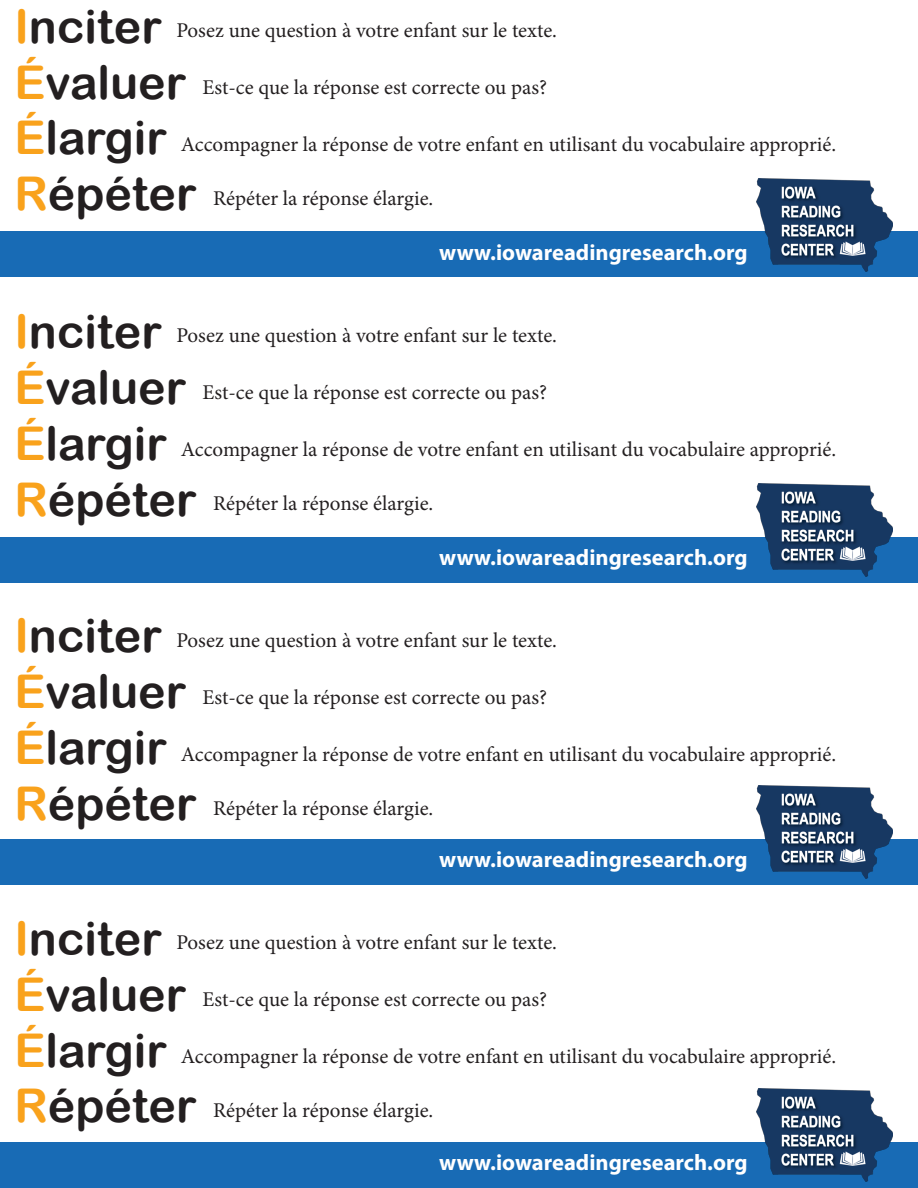
<style>
.page{position:relative;width:918px;height:1188px;background:#fff}
.page>*{position:absolute;margin:0;border:0;box-sizing:border-box;transform-origin:0 0}
.t1{font:46.5px "Arial Rounded MT Bold";color:#231f20}
.t2{font:700 22.5px "Myriad Pro";color:#fff}
.t3{font:21px "Minion Pro";color:#231f20}
.s1{color:#f9a21c}
</style>
<div class="page">
<div style="left:0;top:231px;width:918px;height:46px;background:#186bb5"></div>
<img style="left:757px;top:178px;width:136px;height:93px">
<div style="left:0;top:537px;width:918px;height:46px;background:#186bb5"></div>
<img style="left:757px;top:484px;width:136px;height:93px">
<div style="left:0;top:839px;width:918px;height:46px;background:#186bb5"></div>
<img style="left:757px;top:786px;width:136px;height:93px">
<div style="left:0;top:1142px;width:918px;height:46px;background:#186bb5"></div>
<img style="left:757px;top:1089px;width:136px;height:93px">
<p class="t1" style="left:14px;top:-1px;width:149px"><span class="s1">I</span>nciter</p>
<p class="t1" style="left:14px;top:55px;width:173px"><span class="s1">É</span>valuer</p>
<p class="t1" style="left:14px;top:110px;width:154px"><span class="s1">É</span>largir</p>
<p class="t1" style="left:14px;top:166px;width:184px"><span class="s1">R</span>épéter</p>
<p class="t3" style="left:176px;top:16px;width:382px">Posez une question à votre enfant sur le texte.</p>
<p class="t3" style="left:202px;top:73px;width:346px">Est-ce que la réponse est correcte ou pas?</p>
<p class="t3" style="left:181px;top:130px;width:657px">Accompagner la réponse de votre enfant en utilisant du vocabulaire approprié.</p>
<p class="t3" style="left:213px;top:184px;width:222px">Répéter la réponse élargie.</p>
<p class="t2" style="left:439px;top:237px;width:310px">www.iowareadingresearch.org</p>
<p class="t1" style="left:14px;top:304px;width:149px"><span class="s1">I</span>nciter</p>
<p class="t1" style="left:14px;top:360px;width:173px"><span class="s1">É</span>valuer</p>
<p class="t1" style="left:14px;top:416px;width:154px"><span class="s1">É</span>largir</p>
<p class="t1" style="left:14px;top:472px;width:184px"><span class="s1">R</span>épéter</p>
<p class="t3" style="left:176px;top:322px;width:382px">Posez une question à votre enfant sur le texte.</p>
<p class="t3" style="left:202px;top:379px;width:346px">Est-ce que la réponse est correcte ou pas?</p>
<p class="t3" style="left:181px;top:436px;width:657px">Accompagner la réponse de votre enfant en utilisant du vocabulaire approprié.</p>
<p class="t3" style="left:213px;top:490px;width:222px">Répéter la réponse élargie.</p>
<p class="t2" style="left:439px;top:543px;width:310px">www.iowareadingresearch.org</p>
<p class="t1" style="left:14px;top:609px;width:149px"><span class="s1">I</span>nciter</p>
<p class="t1" style="left:14px;top:664px;width:173px"><span class="s1">É</span>valuer</p>
<p class="t1" style="left:14px;top:720px;width:154px"><span class="s1">É</span>largir</p>
<p class="t1" style="left:14px;top:776px;width:184px"><span class="s1">R</span>épéter</p>
<p class="t3" style="left:176px;top:626px;width:382px">Posez une question à votre enfant sur le texte.</p>
<p class="t3" style="left:202px;top:683px;width:346px">Est-ce que la réponse est correcte ou pas?</p>
<p class="t3" style="left:181px;top:740px;width:657px">Accompagner la réponse de votre enfant en utilisant du vocabulaire approprié.</p>
<p class="t3" style="left:213px;top:794px;width:222px">Répéter la réponse élargie.</p>
<p class="t2" style="left:439px;top:845px;width:310px">www.iowareadingresearch.org</p>
<p class="t1" style="left:14px;top:911px;width:149px"><span class="s1">I</span>nciter</p>
<p class="t1" style="left:14px;top:967px;width:173px"><span class="s1">É</span>valuer</p>
<p class="t1" style="left:14px;top:1023px;width:154px"><span class="s1">É</span>largir</p>
<p class="t1" style="left:14px;top:1078px;width:184px"><span class="s1">R</span>épéter</p>
<p class="t3" style="left:176px;top:928px;width:382px">Posez une question à votre enfant sur le texte.</p>
<p class="t3" style="left:202px;top:985px;width:346px">Est-ce que la réponse est correcte ou pas?</p>
<p class="t3" style="left:181px;top:1042px;width:657px">Accompagner la réponse de votre enfant en utilisant du vocabulaire approprié.</p>
<p class="t3" style="left:213px;top:1096px;width:222px">Répéter la réponse élargie.</p>
<p class="t2" style="left:439px;top:1148px;width:310px">www.iowareadingresearch.org</p>
</div>
